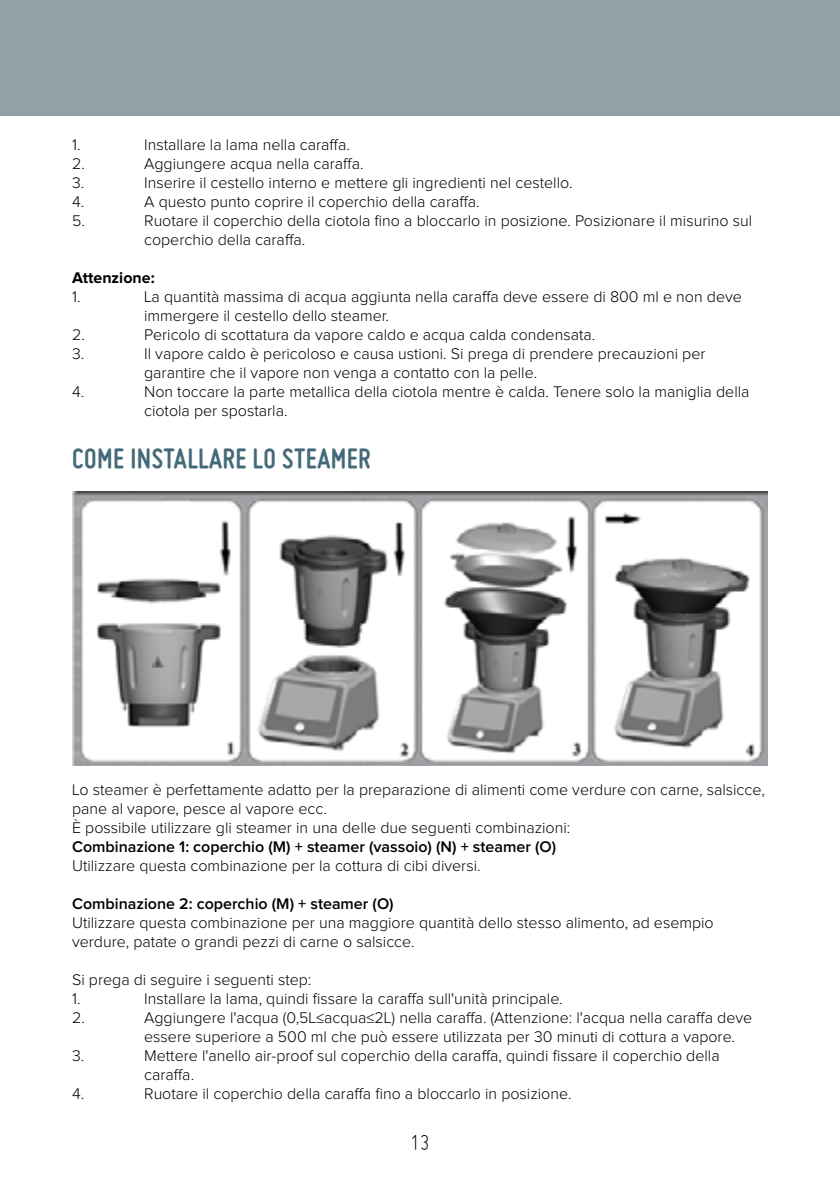
<style>
.page{position:relative;width:840px;height:1191px;background:#fff}
.page>*{position:absolute;margin:0;border:0;box-sizing:border-box;transform-origin:0 0}
.t1{font:700 30px "Miso";letter-spacing:.015em;color:#446a79}
.t2{font:300 24px "Miso";color:#000}
.t3{font:300 16px/19px "Proxima Nova";color:#000}
.t4{font:600 16px "Proxima Nova";color:#000}
.t5{font:700 16px "Proxima Nova";color:#000}
</style>
<div class="page">
<div style="left:0;top:0;width:839px;height:116px;background:#90a2a8"></div>
<img style="left:72px;top:492px;width:695px;height:273px">
<p class="t3" style="left:72px;top:136px;width:10px">1.</p>
<p class="t3" style="left:144px;top:136px;width:207px">Installare la lama nella caraffa.</p>
<p class="t3" style="left:72px;top:155px;width:14px">2.</p>
<p class="t3" style="left:144px;top:155px;width:221px">Aggiungere acqua nella caraffa.</p>
<p class="t3" style="left:72px;top:174px;width:14px">3.</p>
<p class="t3" style="left:144px;top:174px;width:430px">Inserire il cestello interno e mettere gli ingredienti nel cestello.</p>
<p class="t3" style="left:72px;top:193px;width:14px">4.</p>
<p class="t3" style="left:144px;top:193px;width:337px">A questo punto coprire il coperchio della caraffa.</p>
<p class="t3" style="left:72px;top:212px;width:14px">5.</p>
<p class="t3" style="left:144px;top:212px;width:609px">Ruotare il coperchio della ciotola fino a bloccarlo in posizione. Posizionare il misurino sul coperchio della caraffa.</p>
<p class="t5" style="left:72px;top:269px;width:84px">Attenzione:</p>
<p class="t3" style="left:72px;top:288px;width:10px">1.</p>
<p class="t3" style="left:144px;top:288px;width:599px">La quantità massima di acqua aggiunta nella caraffa deve essere di 800 ml e non deve immergere il cestello dello steamer.</p>
<p class="t3" style="left:72px;top:326px;width:14px">2.</p>
<p class="t3" style="left:144px;top:326px;width:452px">Pericolo di scottatura da vapore caldo e acqua calda condensata.</p>
<p class="t3" style="left:72px;top:345px;width:14px">3.</p>
<p class="t3" style="left:144px;top:345px;width:562px">Il vapore caldo è pericoloso e causa ustioni. Si prega di prendere precauzioni per garantire che il vapore non venga a contatto con la pelle.</p>
<p class="t3" style="left:72px;top:383px;width:14px">4.</p>
<p class="t3" style="left:144px;top:383px;width:606px">Non toccare la parte metallica della ciotola mentre è calda. Tenere solo la maniglia della ciotola per spostarla.</p>
<h1 class="t1" style="left:72px;top:441px;width:300px">COME INSTALLARE LO STEAMER</h1>
<p class="t3" style="left:72px;top:781px;width:694px">Lo steamer è perfettamente adatto per la preparazione di alimenti come verdure con carne, salsicce, pane al vapore, pesce al vapore ecc.<br>È possibile utilizzare gli steamer in una delle due seguenti combinazioni:</p>
<p class="t4" style="left:72px;top:839px;width:485px">Combinazione 1: coperchio (M) + steamer (vassoio) (N) + steamer (O)</p>
<p class="t3" style="left:72px;top:857px;width:410px">Utilizzare questa combinazione per la cottura di cibi diversi.</p>
<p class="t4" style="left:72px;top:896px;width:323px">Combinazione 2: coperchio (M) + steamer (O)</p>
<p class="t3" style="left:72px;top:913px;width:642px">Utilizzare questa combinazione per una maggiore quantità dello stesso alimento, ad esempio verdure, patate o grandi pezzi di carne o salsicce.</p>
<p class="t3" style="left:72px;top:970px;width:241px">Si prega di seguire i seguenti step:<br>1.</p>
<p class="t3" style="left:144px;top:989px;width:420px">Installare la lama, quindi fissare la caraffa sull'unità principale.</p>
<p class="t3" style="left:72px;top:1008px;width:14px">2.</p>
<p class="t3" style="left:144px;top:1008px;width:609px">Aggiungere l'acqua (0,5L≤acqua≤2L) nella caraffa. (Attenzione: l'acqua nella caraffa deve essere superiore a 500 ml che può essere utilizzata per 30 minuti di cottura a vapore.</p>
<p class="t3" style="left:72px;top:1046px;width:14px">3.</p>
<p class="t3" style="left:144px;top:1046px;width:576px">Mettere l'anello air-proof sul coperchio della caraffa, quindi fissare il coperchio della caraffa.</p>
<p class="t3" style="left:72px;top:1084px;width:14px">4.</p>
<p class="t3" style="left:144px;top:1084px;width:428px">Ruotare il coperchio della caraffa fino a bloccarlo in posizione.</p>
<h2 class="t2" style="left:410px;top:1129px;width:21px">13</h2>
</div>
